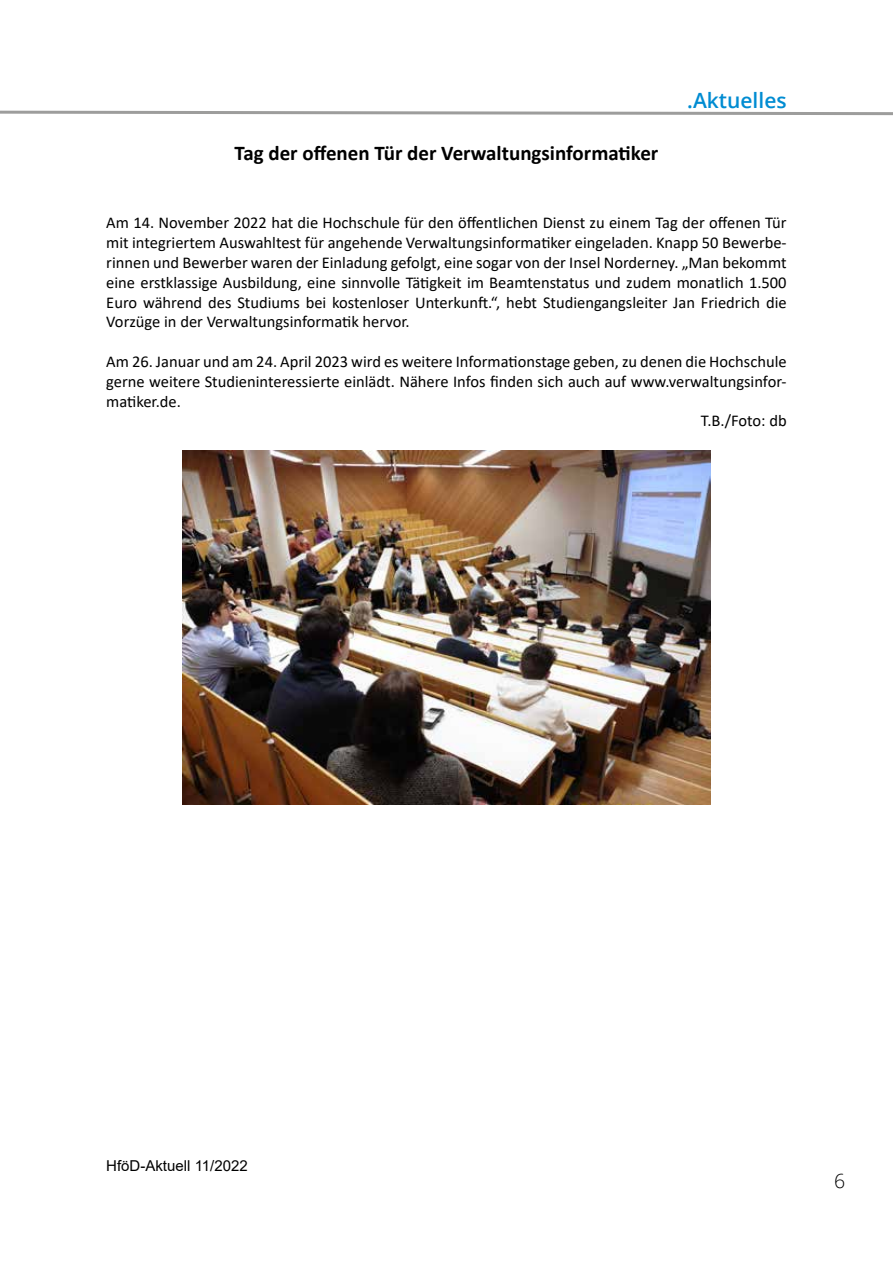
<style>
.page{position:relative;width:893px;height:1263px;background:#fff}
.page>*{position:absolute;margin:0;border:0;box-sizing:border-box;transform-origin:0 0}
.t1{font:700 21px "Calibri";color:#000}
.t2{font:600 21px "Open Sans";color:#008cd2}
.t3{font:300 19.5px "Open Sans";color:#000}
.t4{font:16.5px/19.8px "Calibri";color:#000;text-align:justify}
.t5{font:15px "Arial";color:#000}
</style>
<div class="page">
<svg style="left:0;top:110px;width:893px;height:6px"></svg>
<img style="left:182px;top:450px;width:528px;height:354px">
<p class="t1" style="left:235px;top:138px;width:425px">Tag der offenen Tür der Verwaltungsinformatiker</p>
<p class="t2" style="left:687px;top:86px;width:101px">.Aktuelles</p>
<p class="t4" style="left:106px;top:213px;width:682px">Am 14. November 2022 hat die Hochschule für den öffentlichen Dienst zu einem Tag der offenen Tür mit integriertem Auswahltest für angehende Verwaltungsinformatiker eingeladen. Knapp 50 Bewerbe&shy;rinnen und Bewerber waren der Einladung gefolgt, eine sogar von der Insel Norderney. „Man bekommt eine erstklassige Ausbildung, eine sinnvolle Tätigkeit im Beamtenstatus und zudem monatlich 1.500<br>Euro während des Studiums bei kostenloser Unterkunft.“, hebt Studiengangsleiter Jan Friedrich die Vorzüge in der Verwaltungsinformatik hervor.</p>
<p class="t4" style="left:106px;top:351px;width:682px">Am 26. Januar und am 24. April 2023 wird es weitere Informationstage geben, zu denen die Hochschule</p>
<p class="t4" style="left:106px;top:371px;width:682px">gerne weitere Studieninteressierte einlädt. Nähere Infos finden sich auch auf www.verwaltungsinfor-</p>
<p class="t4" style="left:106px;top:391px;width:76px">matiker.de.</p>
<p class="t4" style="left:701px;top:411px;width:87px">T.B./Foto: db</p>
<p class="t5" style="left:106px;top:1156px;width:143px">HföD-Aktuell 11/2022</p>
<p class="t3" style="left:834px;top:1168px;width:13px">6</p>
</div>
